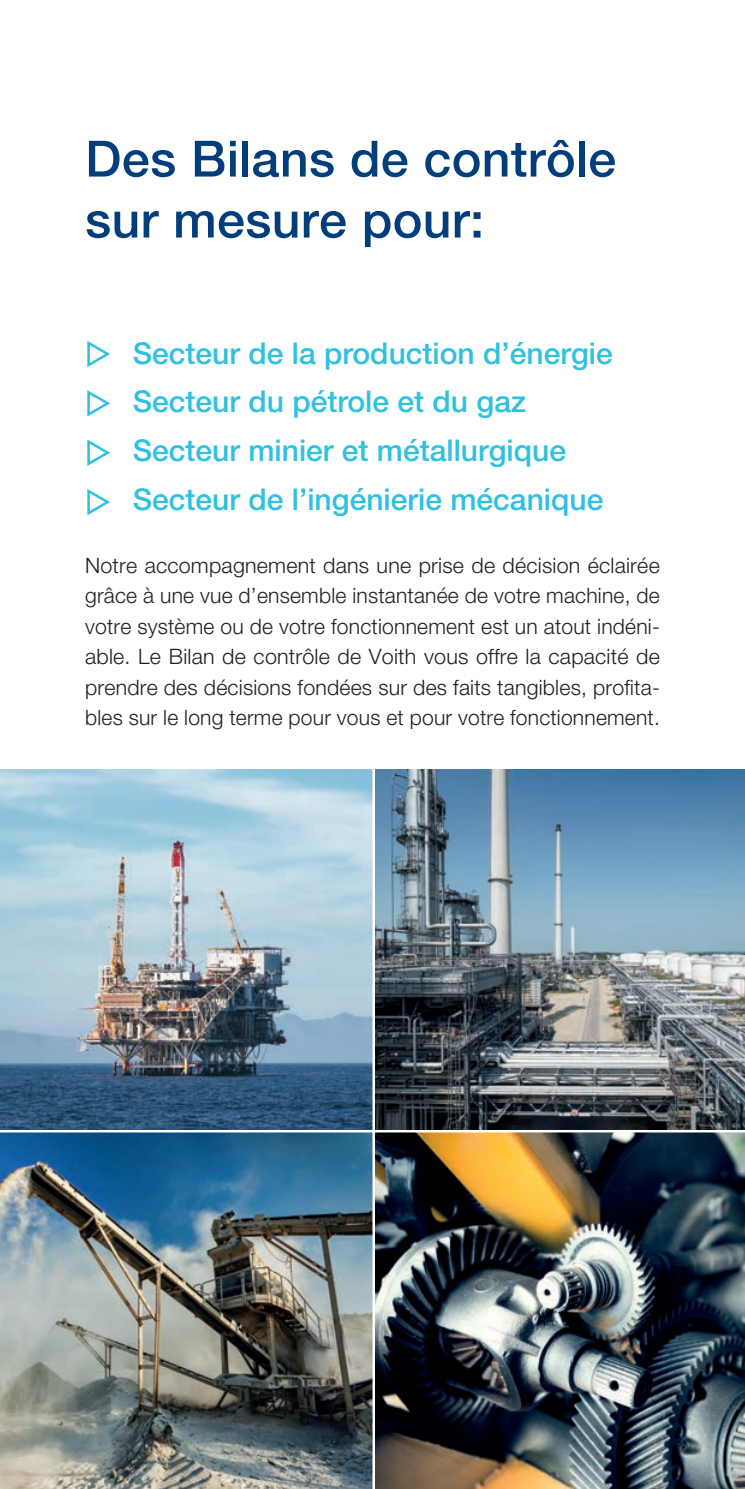
<style>
.page{position:relative;width:745px;height:1489px;background:#fff}
.page>*{position:absolute;margin:0;border:0;box-sizing:border-box;transform-origin:0 0}
.t1{font:500 50px/61px "Helvetica Neue LT Pro";letter-spacing:.005em;color:#023d7c}
.t2{font:500 30px/48.8px "Helvetica Neue LT Pro";color:#2fc1df}
.t3{font:300 21.25px/30.5px "Helvetica Neue LT Pro";letter-spacing:.01em;color:#231f20;text-align:justify}
</style>
<div class="page">
<svg style="left:87px;top:341px;width:23px;height:26px"></svg>
<svg style="left:87px;top:390px;width:23px;height:27px"></svg>
<svg style="left:87px;top:439px;width:23px;height:27px"></svg>
<svg style="left:87px;top:489px;width:23px;height:26px"></svg>
<img style="left:0;top:769px;width:744px;height:360px">
<img style="left:0;top:1132px;width:372px;height:356px">
<img style="left:375px;top:1132px;width:369px;height:356px">
<hr style="left:372px;top:764px;width:3px;height:724px;background:#fff">
<h1 class="t1" style="left:85px;top:128px;width:532px">Des Bilans de contrôle sur mesure pour:</h1>
<h2 class="t2" style="left:133px;top:328px;width:481px">Secteur de la production d’énergie<br>Secteur du pétrole et du gaz<br>Secteur minier et métallurgique<br>Secteur de l’ingénierie mécanique</h2>
<p class="t3" style="left:85px;top:549px;width:576px">Notre accompagnement dans une prise de décision éclairée grâce à une vue d’ensemble instantanée de votre machine, de votre système ou de votre fonctionnement est un atout indéni&shy;able. Le Bilan de contrôle de Voith vous offre la capacité de prendre des décisions fondées sur des faits tangibles, profita&shy;bles sur le long terme pour vous et pour votre fonctionnement.</p>
</div>
